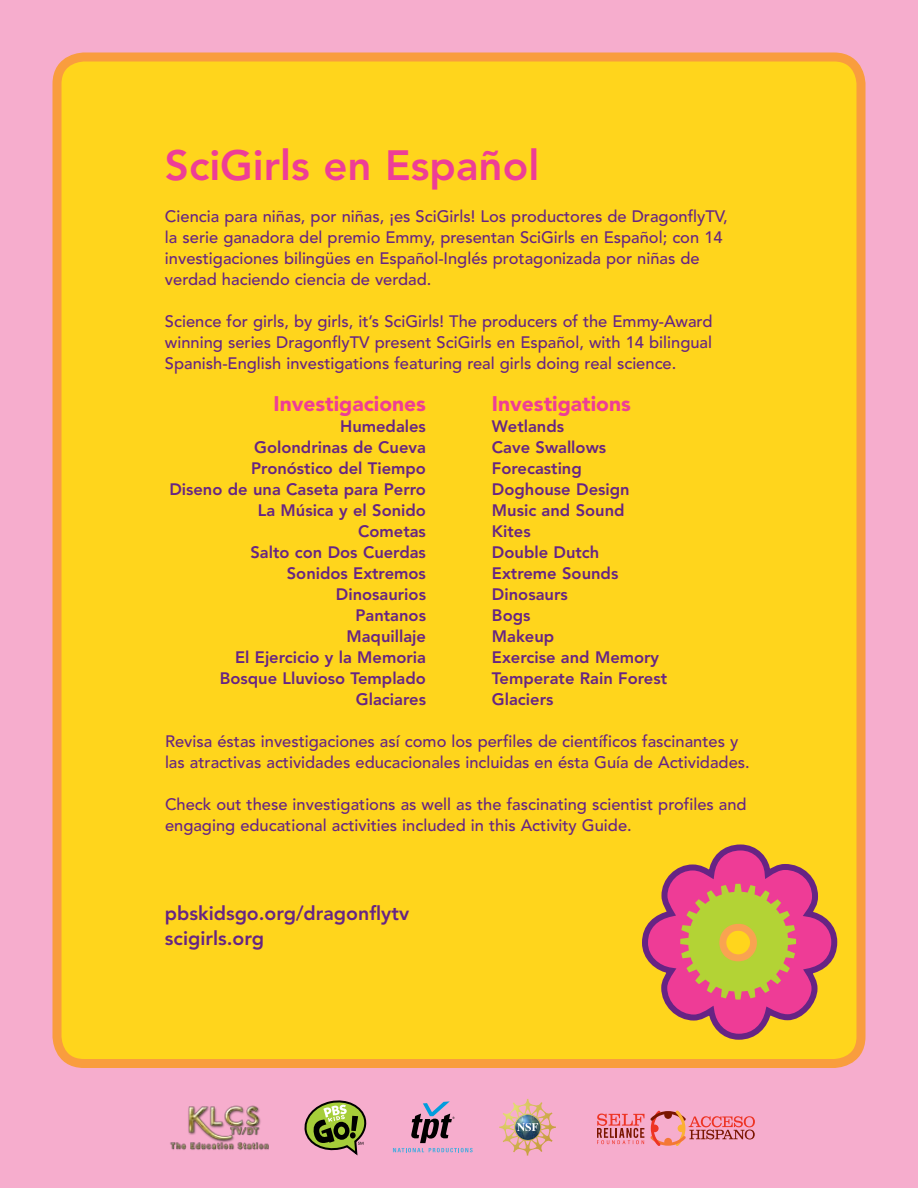
<style>
.page{position:relative;width:918px;height:1188px;background:#f6adcd}
.page>*{position:absolute;margin:0;border:0;box-sizing:border-box;transform-origin:0 0}
.t1{font:800 42px "Avenir";color:#ee3e96}
.t2{font:900 21px "Avenir";color:#ee3e96}
.t3{font:800 19.5px/25.5px "Avenir";color:#662484}
.t4{font:500 16.5px/21px "Avenir";color:#662484}
.t5{font:800 16.5px "Avenir";color:#662484}
</style>
<div class="page">
<div style="left:57px;top:57px;width:804px;height:1007px;background:#ffd51c;border-radius:27px"></div>
<div style="left:52px;top:52px;width:814px;height:1016px;border:9px solid #f99d3e;border-radius:27px"></div>
<svg style="left:642px;top:844px;width:195px;height:196px"></svg>
<svg style="left:304px;top:1100px;width:63px;height:56px"></svg>
<svg style="left:499px;top:1099px;width:57px;height:57px"></svg>
<svg style="left:393px;top:1101px;width:80px;height:51px"></svg>
<svg style="left:597px;top:1111px;width:158px;height:35px"></svg>
<img style="left:170px;top:1105px;width:99px;height:45px">
<h1 class="t1" style="left:165px;top:141px;width:376px">SciGirls en Español</h1>
<p class="t4" style="left:165px;top:207px;width:564px">Ciencia para niñas, por niñas, ¡es SciGirls! Los productores de DragonflyTV, la serie ganadora del premio Emmy, presentan SciGirls en Español; con 14 investigaciones bilingües en Español-Inglés protagonizada por niñas de verdad haciendo ciencia de verdad.</p>
<p class="t4" style="left:165px;top:312px;width:549px;text-align:justify">Science for girls, by girls, it’s SciGirls! The producers of the Emmy-Award winning series DragonflyTV present SciGirls en Español, with 14 bilingual Spanish-English investigations featuring real girls doing real science.</p>
<p class="t2" style="left:274px;top:391px;width:154px">Investigaciones</p>
<p class="t2" style="left:492px;top:391px;width:140px">Investigations</p>
<p class="t5" style="left:340px;top:417px;width:87px">Humedales</p>
<p class="t5" style="left:492px;top:417px;width:74px">Wetlands</p>
<p class="t5" style="left:254px;top:438px;width:173px">Golondrinas de Cueva</p>
<p class="t5" style="left:492px;top:438px;width:116px">Cave Swallows</p>
<p class="t5" style="left:251px;top:459px;width:176px">Pronóstico del Tiempo</p>
<p class="t5" style="left:492px;top:459px;width:91px">Forecasting</p>
<p class="t5" style="left:169px;top:480px;width:258px">Diseno de una Caseta para Perro</p>
<p class="t5" style="left:492px;top:480px;width:139px">Doghouse Design</p>
<p class="t5" style="left:258px;top:501px;width:170px">La Música y el Sonido</p>
<p class="t5" style="left:492px;top:501px;width:134px">Music and Sound</p>
<p class="t5" style="left:358px;top:522px;width:69px">Cometas</p>
<p class="t5" style="left:492px;top:522px;width:40px">Kites</p>
<p class="t5" style="left:250px;top:543px;width:177px">Salto con Dos Cuerdas</p>
<p class="t5" style="left:492px;top:543px;width:109px">Double Dutch</p>
<p class="t5" style="left:287px;top:564px;width:141px">Sonidos Extremos</p>
<p class="t5" style="left:492px;top:564px;width:128px">Extreme Sounds</p>
<p class="t5" style="left:336px;top:585px;width:92px">Dinosaurios</p>
<p class="t5" style="left:492px;top:585px;width:77px">Dinosaurs</p>
<p class="t5" style="left:355px;top:606px;width:72px">Pantanos</p>
<p class="t5" style="left:492px;top:606px;width:40px">Bogs</p>
<p class="t5" style="left:347px;top:627px;width:81px">Maquillaje</p>
<p class="t5" style="left:492px;top:627px;width:64px">Makeup</p>
<p class="t5" style="left:235px;top:648px;width:192px">El Ejercicio y la Memoria</p>
<p class="t5" style="left:492px;top:648px;width:169px">Exercise and Memory</p>
<p class="t5" style="left:220px;top:669px;width:208px">Bosque Lluvioso Templado</p>
<p class="t5" style="left:492px;top:669px;width:177px">Temperate Rain Forest</p>
<p class="t5" style="left:356px;top:690px;width:72px">Glaciares</p>
<p class="t5" style="left:492px;top:690px;width:63px">Glaciers</p>
<p class="t4" style="left:165px;top:732px;width:586px">Revisa éstas investigaciones así como los perfiles de científicos fascinantes y las atractivas actividades educacionales incluidas en ésta Guía de Actividades.</p>
<p class="t4" style="left:165px;top:795px;width:583px">Check out these investigations as well as the fascinating scientist profiles and engaging educational activities included in this Activity Guide.</p>
<p class="t3" style="left:165px;top:900px;width:246px">pbskidsgo.org/dragonflytv scigirls.org</p>
</div>
